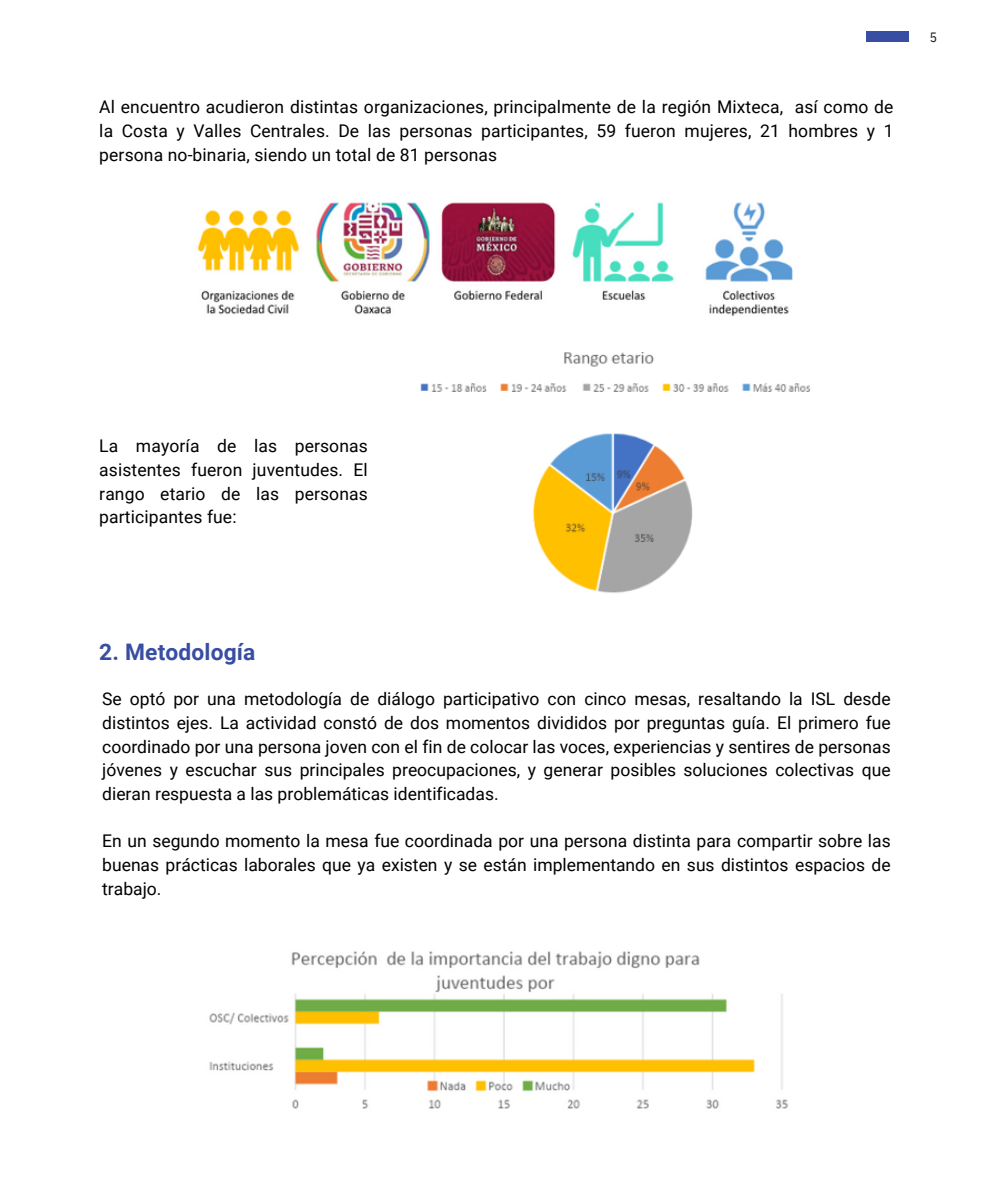
<style>
.page{position:relative;width:993px;height:1191px;background:#fff}
.page>*{position:absolute;margin:0;border:0;box-sizing:border-box;transform-origin:0 0}
.t1{font:700 22.75px "Roboto";letter-spacing:.005em;color:#384ea2}
.t2{font:17.5px/23.6px "Roboto";letter-spacing:.005em;color:#000;text-align:justify}
.t3{font:13.47px "IBM Plex Sans Cond";color:#181817}
</style>
<div class="page">
<div style="left:874px;top:32px;width:34px;height:9px;background:#384ea2"></div>
<div style="left:866px;top:32px;width:34px;height:9px;background:#384ea2"></div>
<img style="left:197px;top:202px;width:596px;height:114px">
<img style="left:420px;top:352px;width:390px;height:241px">
<img style="left:209px;top:951px;width:579px;height:158px">
<p class="t2" style="left:99px;top:95px;width:795px">Al encuentro acudieron distintas organizaciones, principalmente de la región Mixteca, así como de la Costa y Valles Centrales. De las personas participantes, 59 fueron mujeres, 21 hombres y 1 persona no-binaria, siendo un total de 81 personas</p>
<p class="t3" style="left:929px;top:28px;width:9px">5</p>
<h1 class="t2" style="left:99px;top:434px;width:270px">La mayoría de las personas asistentes fueron juventudes. El rango etario de las personas participantes fue:</h1>
<p class="t1" style="left:99px;top:639px;width:158px">2. Metodología</p>
<p class="t2" style="left:102px;top:687px;width:789px">Se optó por una metodología de diálogo participativo con cinco mesas, resaltando la ISL desde distintos ejes. La actividad constó de dos momentos divididos por preguntas guía. El primero fue coordinado por una persona joven con el fin de colocar las voces, experiencias y sentires de personas jóvenes y escuchar sus principales preocupaciones, y generar posibles soluciones colectivas que dieran respuesta a las problemáticas identificadas.</p>
<p class="t2" style="left:102px;top:829px;width:789px">En un segundo momento la mesa fue coordinada por una persona distinta para compartir sobre las buenas prácticas laborales que ya existen y se están implementando en sus distintos espacios de trabajo.</p>
</div>
